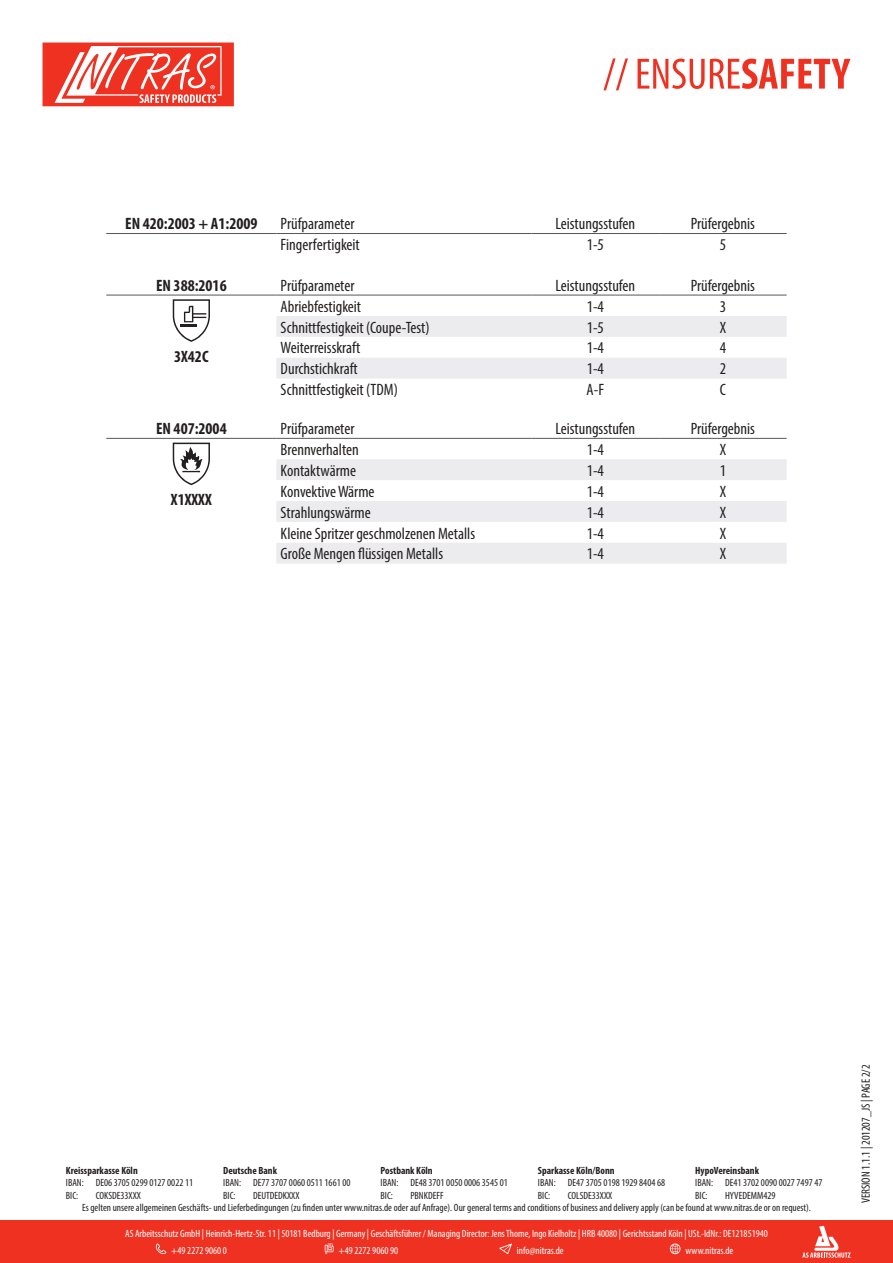
<style>
.page{position:relative;width:893px;height:1263px;background:#fff}
.page>*{position:absolute;margin:0;border:0;box-sizing:border-box;transform-origin:0 0}
.t1{font:condensed 16.5px "Myriad Pro";color:#231f20}
.t2{font:700 condensed 16.5px "Myriad Pro";color:#231f20}
.t3{font:condensed 12px "Myriad Pro";color:#231f20}
.t4{font:condensed 10.5px/12.6px "Myriad Pro";color:#231f20}
.t5{font:condensed 10.5px/17px "Myriad Pro";color:#fff}
.t6{font:700 condensed 10.5px "Myriad Pro";color:#231f20}
</style>
<div class="page">
<svg style="left:603px;top:58px;width:247px;height:32px"></svg>
<svg style="left:43px;top:43px;width:191px;height:63px"></svg>
<div style="left:0;top:1220px;width:893px;height:43px;background:#ef3122"></div>
<svg style="left:802px;top:1226px;width:48px;height:32px"></svg>
<svg style="left:156px;top:1243px;width:10px;height:11px"></svg>
<svg style="left:325px;top:1243px;width:9px;height:11px"></svg>
<svg style="left:499px;top:1243px;width:13px;height:11px"></svg>
<svg style="left:670px;top:1243px;width:10px;height:11px"></svg>
<hr style="left:106px;top:233px;width:170px;height:1px;background:#57585a">
<hr style="left:276px;top:233px;width:255px;height:1px;background:#57585a">
<hr style="left:531px;top:233px;width:128px;height:1px;background:#57585a">
<hr style="left:659px;top:233px;width:128px;height:1px;background:#57585a">
<svg style="left:276px;top:316px;width:511px;height:63px"></svg>
<hr style="left:106px;top:295px;width:170px;height:1px;background:#57585a">
<hr style="left:276px;top:295px;width:255px;height:1px;background:#57585a">
<hr style="left:531px;top:295px;width:128px;height:1px;background:#57585a">
<hr style="left:659px;top:295px;width:128px;height:1px;background:#57585a">
<svg style="left:173px;top:299px;width:37px;height:43px"></svg>
<svg style="left:276px;top:459px;width:511px;height:105px;fill:#ececee"></svg>
<hr style="left:106px;top:438px;width:170px;height:1px;background:#57585a">
<hr style="left:276px;top:438px;width:255px;height:1px;background:#57585a">
<hr style="left:531px;top:438px;width:128px;height:1px;background:#57585a">
<hr style="left:659px;top:438px;width:128px;height:1px;background:#57585a">
<svg style="left:173px;top:443px;width:37px;height:42px"></svg>
<p class="t2" style="left:125px;top:213px;width:134px">EN 420:2003 + A1:2009</p>
<p class="t1" style="left:281px;top:214px;width:75px">Prüfparameter</p>
<p class="t1" style="left:555px;top:214px;width:81px">Leistungsstufen</p>
<p class="t1" style="left:691px;top:214px;width:66px">Prüfergebnis</p>
<p class="t1" style="left:281px;top:235px;width:81px">Fingerfertigkeit</p>
<p class="t1" style="left:587px;top:235px;width:19px">1-5</p>
<p class="t1" style="left:720px;top:235px;width:8px">5</p>
<p class="t2" style="left:156px;top:275px;width:72px">EN 388:2016</p>
<p class="t1" style="left:281px;top:275px;width:75px">Prüfparameter</p>
<p class="t1" style="left:555px;top:275px;width:81px">Leistungsstufen</p>
<p class="t1" style="left:691px;top:275px;width:66px">Prüfergebnis</p>
<p class="t2" style="left:174px;top:346px;width:36px">3X42C</p>
<p class="t1" style="left:281px;top:296px;width:82px">Abriebfestigkeit</p>
<p class="t1" style="left:587px;top:296px;width:19px">1-4</p>
<p class="t1" style="left:720px;top:296px;width:8px">3</p>
<p class="t1" style="left:281px;top:317px;width:151px">Schnittfestigkeit (Coupe-Test)</p>
<p class="t1" style="left:587px;top:317px;width:19px">1-5</p>
<p class="t1" style="left:720px;top:317px;width:8px">X</p>
<p class="t1" style="left:281px;top:338px;width:81px">Weiterreisskraft</p>
<p class="t1" style="left:587px;top:338px;width:19px">1-4</p>
<p class="t1" style="left:720px;top:338px;width:8px">4</p>
<p class="t1" style="left:281px;top:359px;width:79px">Durchstichkraft</p>
<p class="t1" style="left:587px;top:359px;width:19px">1-4</p>
<p class="t1" style="left:720px;top:359px;width:8px">2</p>
<p class="t1" style="left:281px;top:380px;width:119px">Schnittfestigkeit (TDM)</p>
<p class="t1" style="left:587px;top:380px;width:19px">A-F</p>
<p class="t1" style="left:720px;top:380px;width:8px">C</p>
<p class="t2" style="left:156px;top:418px;width:72px">EN 407:2004</p>
<p class="t1" style="left:281px;top:419px;width:75px">Prüfparameter</p>
<p class="t1" style="left:555px;top:419px;width:81px">Leistungsstufen</p>
<p class="t1" style="left:691px;top:419px;width:66px">Prüfergebnis</p>
<p class="t2" style="left:171px;top:489px;width:42px">X1XXXX</p>
<p class="t1" style="left:281px;top:440px;width:80px">Brennverhalten</p>
<p class="t1" style="left:587px;top:440px;width:19px">1-4</p>
<p class="t1" style="left:720px;top:440px;width:8px">X</p>
<p class="t1" style="left:281px;top:460px;width:77px">Kontaktwärme</p>
<p class="t1" style="left:587px;top:460px;width:19px">1-4</p>
<p class="t1" style="left:720px;top:460px;width:8px">1</p>
<p class="t1" style="left:281px;top:481px;width:95px">Konvektive Wärme</p>
<p class="t1" style="left:587px;top:481px;width:19px">1-4</p>
<p class="t1" style="left:720px;top:481px;width:8px">X</p>
<p class="t1" style="left:281px;top:502px;width:92px">Strahlungswärme</p>
<p class="t1" style="left:587px;top:502px;width:19px">1-4</p>
<p class="t1" style="left:720px;top:502px;width:8px">X</p>
<p class="t1" style="left:281px;top:523px;width:196px">Kleine Spritzer geschmolzenen Metalls</p>
<p class="t1" style="left:587px;top:523px;width:19px">1-4</p>
<p class="t1" style="left:720px;top:523px;width:8px">X</p>
<p class="t1" style="left:281px;top:544px;width:164px">Große Mengen flüssigen Metalls</p>
<p class="t1" style="left:587px;top:544px;width:19px">1-4</p>
<p class="t1" style="left:720px;top:544px;width:8px">X</p>
<p class="t6" style="left:66px;top:1164px;width:73px">Kreissparkasse Köln</p>
<p class="t6" style="left:223px;top:1164px;width:55px">Deutsche Bank</p>
<p class="t6" style="left:381px;top:1164px;width:54px">Postbank Köln</p>
<p class="t6" style="left:538px;top:1164px;width:78px">Sparkasse Köln/Bonn</p>
<p class="t6" style="left:695px;top:1164px;width:65px">HypoVereinsbank</p>
<p class="t4" style="left:66px;top:1176px;width:19px">IBAN:<br>BIC:</p>
<p class="t4" style="left:96px;top:1176px;width:99px">DE06 3705 0299 0127 0022 11<br>COKSDE33XXX</p>
<p class="t4" style="left:223px;top:1176px;width:19px">IBAN:<br>BIC:</p>
<p class="t4" style="left:253px;top:1176px;width:99px">DE77 3707 0060 0511 1661 00<br>DEUTDEDKXXX</p>
<p class="t4" style="left:381px;top:1176px;width:19px">IBAN:<br>BIC:</p>
<p class="t4" style="left:410px;top:1176px;width:99px">DE48 3701 0050 0006 3545 01<br>PBNKDEFF</p>
<p class="t4" style="left:538px;top:1176px;width:19px">IBAN:<br>BIC:</p>
<p class="t4" style="left:568px;top:1176px;width:99px">DE47 3705 0198 1929 8404 68<br>COLSDE33XXX</p>
<p class="t4" style="left:695px;top:1176px;width:19px">IBAN:<br>BIC:</p>
<p class="t4" style="left:725px;top:1176px;width:99px">DE41 3702 0090 0027 7497 47</p>
<p class="t4" style="left:725px;top:1189px;width:52px">HYVEDEMM429</p>
<p class="t4" style="left:82px;top:1201px;width:730px">Es gelten unsere allgemeinen Geschäfts- und Lieferbedingungen (zu finden unter www.nitras.de oder auf Anfrage). Our general terms and conditions of business and delivery apply (can be found at www.nitras.de or on request).</p>
<p class="t5" style="left:171px;top:1225px;width:598px;text-indent:-46px">AS Arbeitsschutz GmbH | Heinrich-Hertz-Str. 11 | 50181 Bedburg | Germany | Geschäftsführer / Managing Director: Jens Thome, Ingo Kielholtz | HRB 40080 | Gerichtsstand Köln | USt.-IdNr.: DE121851940 +49 2272 9060 0</p>
<p class="t5" style="left:338px;top:1242px;width:61px">+49 2272 9060 90</p>
<p class="t5" style="left:517px;top:1242px;width:48px">info@nitras.de</p>
<p class="t5" style="left:685px;top:1242px;width:49px">www.nitras.de</p>
<p class="t3" style="left:859px;top:1203px;width:140px;rotate:-90deg">VERSION 1.1.1 | 201207_JS | PAGE 2/2</p>
</div>
